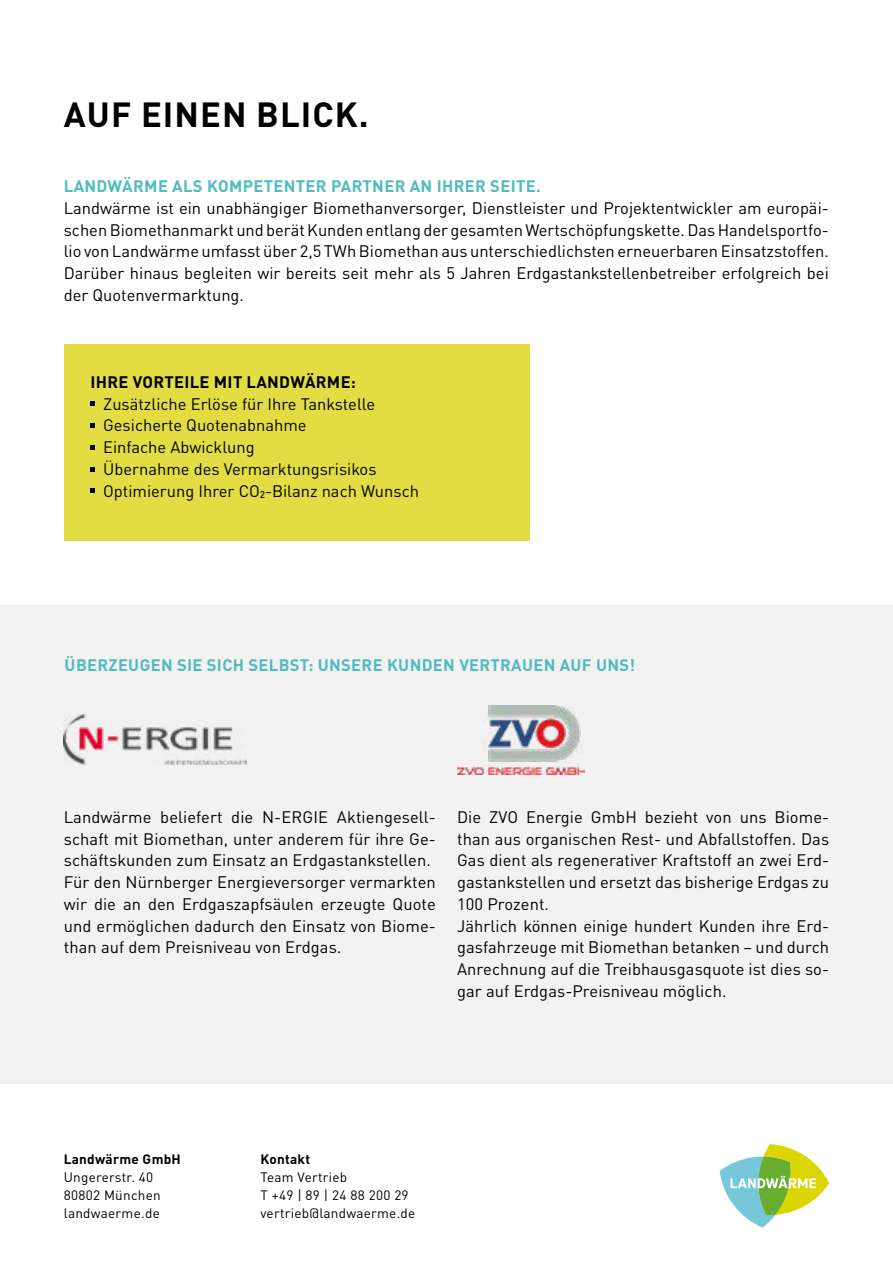
<style>
.page{position:relative;width:893px;height:1263px;background:#fff}
.page>*{position:absolute;margin:0;border:0;box-sizing:border-box;transform-origin:0 0}
.t1{font:700 34.5px "DINOT";letter-spacing:.03em;color:#000}
.t2{font:16.5px/21.8px "DINOT";letter-spacing:.005em;color:#000}
.t3{font:700 16.5px "DINOT";letter-spacing:.02em;color:#50bcbd}
.t4{font:700 16.5px "DINOT";letter-spacing:.02em;color:#000}
.t5{font:13.5px/18px "DINOT";letter-spacing:.02em;color:#000}
.t6{font:700 13.5px "DINOT";letter-spacing:.02em;color:#000}
</style>
<div class="page">
<div style="left:0;top:605px;width:893px;height:479px;background:#f2f2f2"></div>
<div style="left:64px;top:344px;width:465px;height:196px;background:#e4dc43"></div>
<svg style="left:90px;top:402px;width:4px;height:4px"></svg>
<svg style="left:90px;top:424px;width:4px;height:4px"></svg>
<svg style="left:90px;top:445px;width:4px;height:4px"></svg>
<svg style="left:90px;top:467px;width:4px;height:4px"></svg>
<svg style="left:90px;top:489px;width:4px;height:4px"></svg>
<img style="left:457px;top:706px;width:128px;height:68px">
<img style="left:64px;top:714px;width:183px;height:51px">
<svg style="left:720px;top:1144px;width:109px;height:83px"></svg>
<h1 class="t1" style="left:64px;top:88px;width:306px">AUF EINEN BLICK.</h1>
<p class="t3" style="left:64px;top:173px;width:478px">LANDWÄRME ALS KOMPETENTER PARTNER AN IHRER SEITE.</p>
<p class="t2" style="left:64px;top:197px;width:767px;text-align:justify">Landwärme ist ein unabhängiger Biomethanversorger, Dienstleister und Projektentwickler am europäi&shy;schen Biomethanmarkt und berät Kunden entlang der gesamten Wertschöpfungskette. Das Handelsportfo&shy;lio von Landwärme umfasst über 2,5 TWh Biomethan aus unterschiedlichsten erneuerbaren Einsatzstoffen.<br>Darüber hinaus begleiten wir bereits seit mehr als 5 Jahren Erdgastankstellenbetreiber erfolgreich bei der Quotenvermarktung.</p>
<p class="t4" style="left:90px;top:369px;width:267px">IHRE VORTEILE MIT LANDWÄRME:</p>
<p class="t2" style="left:103px;top:393px;width:317px">Zusätzliche Erlöse für Ihre Tankstelle Gesicherte Quotenabnahme<br>Einfache Abwicklung<br>Übernahme des Vermarktungsrisikos Optimierung Ihrer CO2-Bilanz nach Wunsch</p>
<p class="t3" style="left:65px;top:652px;width:572px">ÜBERZEUGEN SIE SICH SELBST: UNSERE KUNDEN VERTRAUEN AUF UNS!</p>
<p class="t2" style="left:64px;top:806px;width:374px">Landwärme beliefert die N-ERGIE Aktiengesell&shy;schaft mit Biomethan, unter anderem für ihre Ge&shy;schäftskunden zum Einsatz an Erdgastankstellen.<br>Für den Nürnberger Energieversorger vermarkten wir die an den Erdgaszapfsäulen erzeugte Quote und ermöglichen dadurch den Einsatz von Biome&shy;than auf dem Preisniveau von Erdgas.</p>
<p class="t2" style="left:457px;top:806px;width:374px">Die ZVO Energie GmbH bezieht von uns Biome&shy;than aus organischen Rest- und Abfallstoffen. Das Gas dient als regenerativer Kraftstoff an zwei Erd&shy;gastankstellen und ersetzt das bisherige Erdgas zu 100 Prozent.<br>Jährlich können einige hundert Kunden ihre Erd&shy;gasfahrzeuge mit Biomethan betanken – und durch Anrechnung auf die Treibhausgasquote ist dies so&shy;gar auf Erdgas-Preisniveau möglich.</p>
<p class="t6" style="left:64px;top:1148px;width:119px">Landwärme GmbH</p>
<p class="t5" style="left:64px;top:1168px;width:98px">Ungererstr. 40<br>80802 München landwaerme.de</p>
<p class="t6" style="left:260px;top:1148px;width:51px">Kontakt</p>
<p class="t5" style="left:260px;top:1168px;width:156px">Team Vertrieb<br>T +49 | 89 | 24 88 200 29 vertrieb@landwaerme.de</p>
</div>
